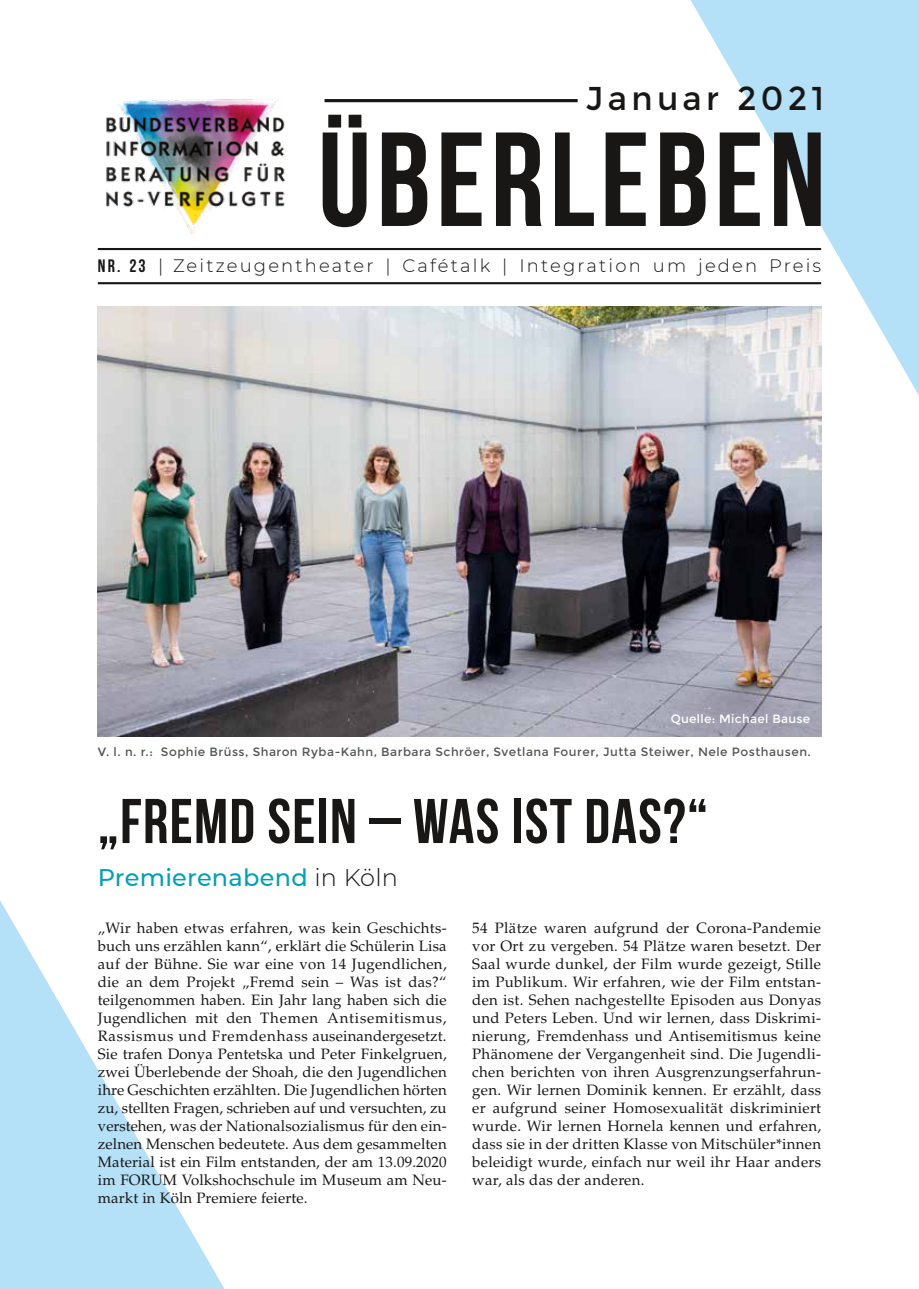
<style>
.page{position:relative;width:919px;height:1289px;background:#fff}
.page>*{position:absolute;margin:0;border:0;box-sizing:border-box;transform-origin:0 0}
.t1{font:700 133.5px "Bebas Neue";letter-spacing:.04em;color:#181716}
.t2{font:700 63px "Bebas Neue";letter-spacing:.02em;color:#181716}
.t3{font:33px "Montserrat";letter-spacing:.13em;color:#181716}
.t4{font:500 24px "Montserrat";letter-spacing:.01em;color:#00a1b6}
.t5{font:300 18px "Montserrat";letter-spacing:.12em;color:#181716}
.t6{font:15px/18px "Palatino LT Std";letter-spacing:.01em;color:#181716;text-align:justify}
.t7{font:12px "Montserrat";letter-spacing:.04em;color:#565655}
.t8{font:12px "Montserrat";letter-spacing:.025em;color:#fff}
.s1{font-family:"Bebas Neue";font-weight:700}
.s2{font-weight:300;color:#181716}
</style>
<div class="page">
<img style="left:98px;top:306px;width:723px;height:431px">
<svg style="left:690px;top:0;width:228px;height:395px;fill:#b4e0f8"></svg>
<svg style="left:0;top:900px;width:224px;height:388px;fill:#b4e0f8"></svg>
<hr style="left:98px;top:248px;width:723px;height:2px;background:#181716">
<img style="left:106px;top:99px;width:180px;height:135px">
<hr style="left:324px;top:99px;width:253px;height:3px;background:#181716">
<hr style="left:98px;top:282px;width:723px;height:2px;background:#181716">
<h3 class="t3" style="left:585px;top:80px;width:240px">Januar 2021</h3>
<h1 class="t1" style="left:318px;top:107px;width:509px">ÜBERLEBEN</h1>
<p class="t5" style="left:98px;top:253px;width:724px"><span class="s1">NR. 23</span> | Zeitzeugentheater | Cafétalk | Integration um jeden Preis</p>
<p class="t8" style="left:670px;top:711px;width:141px">Quelle: Michael Bause</p>
<p class="t7" style="left:98px;top:744px;width:714px">V. l. n. r.: Sophie Brüss, Sharon Ryba-Kahn, Barbara Schröer, Svetlana Fourer, Jutta Steiwer, Nele Posthausen.</p>
<h2 class="t2" style="left:98px;top:786px;width:611px">„FREMD SEIN – WAS IST DAS?“</h2>
<h3 class="t4" style="left:98px;top:860px;width:302px">Premierenabend <span class="s2">in Köln</span></h3>
<p class="t6" style="left:98px;top:919px;width:350px">„Wir haben etwas erfahren, was kein Geschichts&shy;buch uns erzählen kann“, erklärt die Schülerin Lisa auf der Bühne. Sie war eine von 14 Jugendlichen, die an dem Projekt „Fremd sein – Was ist das?“ teilgenommen haben. Ein Jahr lang haben sich die Jugendlichen mit den Themen Antisemitismus, Rassismus und Fremdenhass auseinandergesetzt.<br>Sie trafen Donya Pentetska und Peter Finkelgruen, zwei Überlebende der Shoah, die den Jugendlichen ihre Geschichten erzählten. Die Jugendlichen hörten zu, stellten Fragen, schrieben auf und versuchten, zu verstehen, was der Nationalsozialismus für den ein&shy;zelnen Menschen bedeutete. Aus dem gesammelten Material ist ein Film entstanden, der am 13.09.2020 im FORUM Volkshochschule im Museum am Neu&shy;markt in Köln Premiere feierte.</p>
<p class="t6" style="left:472px;top:919px;width:350px">54 Plätze waren aufgrund der Corona-Pandemie vor Ort zu vergeben. 54 Plätze waren besetzt. Der Saal wurde dunkel, der Film wurde gezeigt, Stille im Publikum. Wir erfahren, wie der Film entstan&shy;den ist. Sehen nachgestellte Episoden aus Donyas und Peters Leben. Und wir lernen, dass Diskrimi&shy;nierung, Fremdenhass und Antisemitismus keine Phänomene der Vergangenheit sind. Die Jugendli&shy;chen berichten von ihren Ausgrenzungserfahrun&shy;gen. Wir lernen Dominik kennen. Er erzählt, dass er aufgrund seiner Homosexualität diskriminiert wurde. Wir lernen Hornela kennen und erfahren, dass sie in der dritten Klasse von Mitschüler*innen beleidigt wurde, einfach nur weil ihr Haar anders war, als das der anderen.</p>
</div>
